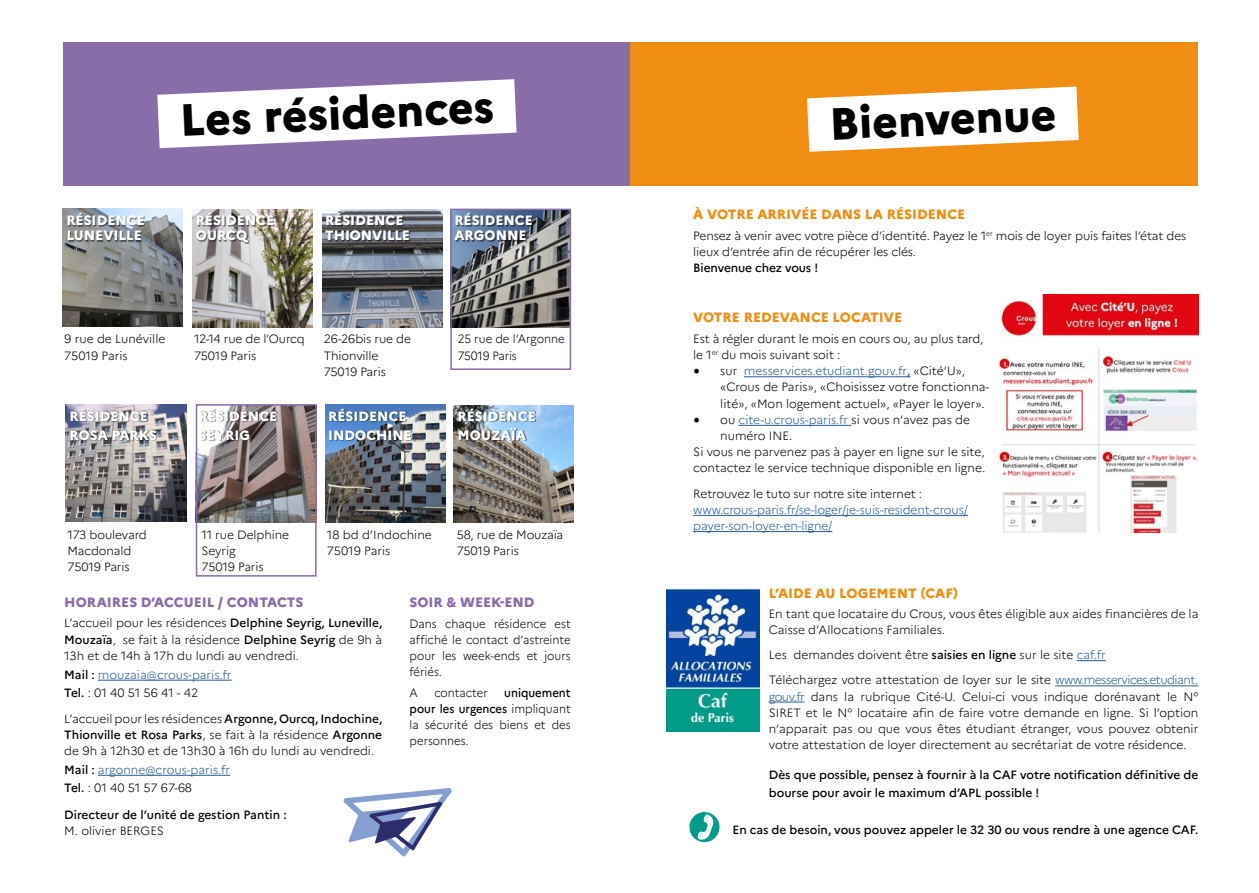
<style>
.page{position:relative;width:1259px;height:893px;background:#fff}
.page>*{position:absolute;margin:0;border:0;box-sizing:border-box;transform-origin:0 0}
.t1{font:800 45px "Marianne";color:#000}
.t2{font:800 13.5px/15px "Marianne";color:#fff}
.t3{font:800 13.5px "Marianne";color:#ef8e13}
.t4{font:800 13.5px "Marianne";color:#896da8}
.t5{font:300 12px/16.2px "Marianne";color:#000}
.t6{font:500 12px/18.8px "Marianne";color:#000}
.t7{font:300 12px/18.8px "Marianne";letter-spacing:-.01em;color:#265b9b}
.t8{font:300 12px/16.2px "Marianne";color:#000;text-align:justify;scale:.94 1}
.t9{font:300 12px/16.2px "Marianne";color:#000;scale:.95 1}
.s1{font-weight:500}
.s2{font-weight:500;color:#000}
.s3{color:#000}
.s4{font-family:"Minion Pro";font-weight:400;font-size:18px}
.s5{color:#265b9b}
.s6{font-weight:500;color:#265b9b}
.s7{font-family:"Minion Pro";font-weight:400;font-size:18px;color:#000}
</style>
<div class="page">
<div style="left:63px;top:43px;width:567px;height:143px;background:#896da8"></div>
<img style="left:63px;top:209px;width:120px;height:117px">
<img style="left:193px;top:210px;width:120px;height:117px">
<img style="left:322px;top:210px;width:120px;height:117px">
<img style="left:453px;top:212px;width:115px;height:115px">
<div style="left:68px;top:214px;width:465px;height:29px;background:#000;opacity:.5"></div>
<hr style="left:98px;top:680px;width:134px;height:1px;background:#265b9b">
<hr style="left:98px;top:775px;width:132px;height:1px;background:#265b9b">
<svg style="left:343px;top:788px;width:109px;height:69px"></svg>
<div style="left:630px;top:43px;width:568px;height:143px;background:#ef8e13"></div>
<hr style="left:744px;top:376px;width:163px;height:1px;background:#265b9b">
<hr style="left:738px;top:425px;width:113px;height:1px;background:#265b9b">
<hr style="left:693px;top:515px;width:275px;height:1px;background:#265b9b">
<hr style="left:693px;top:531px;width:139px;height:1px;background:#265b9b">
<hr style="left:1076px;top:660px;width:30px;height:1px;background:#265b9b">
<hr style="left:1055px;top:685px;width:143px;height:1px;background:#265b9b">
<hr style="left:769px;top:702px;width:35px;height:1px;background:#265b9b">
<svg style="left:807px;top:87px;width:271px;height:65px"></svg>
<img style="left:998px;top:294px;width:200px;height:239px">
<img style="left:666px;top:589px;width:93px;height:143px">
<div style="left:690px;top:813px;width:29px;height:28px;background:#009b89;border-radius:50%"></div>
<div style="left:689px;top:812px;width:30px;height:30px;border:2px solid #009b89;border-radius:50%"></div>
<svg style="left:697px;top:814px;width:16px;height:26px"></svg>
<img style="left:66px;top:404px;width:120px;height:118px">
<img style="left:199px;top:407px;width:115px;height:116px">
<img style="left:325px;top:405px;width:120px;height:118px">
<img style="left:453px;top:405px;width:120px;height:118px">
<div style="left:71px;top:409px;width:465px;height:32px;background:#000;opacity:.5"></div>
<div style="left:196px;top:404px;width:121px;height:173px;border:2px solid #896da8"></div>
<div style="left:450px;top:209px;width:121px;height:161px;border:2px solid #896da8"></div>
<svg style="left:157px;top:79px;width:359px;height:69px"></svg>
<h1 class="t1" style="left:178px;top:97px;width:316px;rotate:-3deg">Les résidences</h1>
<p class="t2" style="left:66px;top:213px;width:80px">RÉSIDENCE<br>LUNEVILLE</p>
<p class="t2" style="left:196px;top:213px;width:80px">RÉSIDENCE<br>OURCQ</p>
<p class="t2" style="left:325px;top:213px;width:86px">RÉSIDENCE<br>THIONVILLE</p>
<p class="t2" style="left:454px;top:213px;width:80px">RÉSIDENCE<br>ARGONNE</p>
<p class="t5" style="left:64px;top:331px;width:103px">9 rue de Lunéville<br>75019 Paris</p>
<p class="t5" style="left:194px;top:331px;width:112px">12-14 rue de l’Ourcq<br>75019 Paris</p>
<p class="t5" style="left:324px;top:331px;width:89px">26-26bis rue de<br>Thionville<br>75019 Paris</p>
<p class="t9" style="left:458px;top:331px;width:114px">25 rue de l’Argonne<br>75019 Paris</p>
<p class="t2" style="left:70px;top:407px;width:89px;line-height:18.8px">RÉSIDENCE<br>ROSA PARKS</p>
<p class="t2" style="left:199px;top:407px;width:80px;line-height:18.8px">RÉSIDENCE<br>SEYRIG</p>
<p class="t2" style="left:328px;top:407px;width:85px;line-height:18.8px">RÉSIDENCE<br>INDOCHINE</p>
<p class="t2" style="left:457px;top:407px;width:80px;line-height:18.8px">RÉSIDENCE<br>MOUZAÏA</p>
<p class="t5" style="left:68px;top:527px;width:81px">173 boulevard<br>Macdonald<br>75019 Paris</p>
<p class="t5" style="left:201px;top:527px;width:89px">11 rue Delphine<br>Seyrig<br>75019 Paris</p>
<p class="t5" style="left:327px;top:527px;width:106px">18 bd d’Indochine<br>75019 Paris</p>
<p class="t5" style="left:457px;top:527px;width:108px">58, rue de Mouzaïa<br>75019 Paris</p>
<p class="t4" style="left:409px;top:595px;width:126px">SOIR &amp; WEEK-END</p>
<p class="t8" style="left:409px;top:616px;width:173px">Dans chaque résidence est affiché le contact d’astreinte pour les week-ends et jours fériés.</p>
<p class="t8" style="left:409px;top:685px;width:10px">A</p>
<p class="t8" style="left:434px;top:685px;width:58px">contacter</p>
<p class="t4" style="left:64px;top:595px;width:241px">HORAIRES D’ACCUEIL / CONTACTS</p>
<p class="t5" style="left:64px;top:615px;width:319px;text-align:justify">L’accueil pour les résidences <span class="s1">Delphine Seyrig, Luneville, Mouzaïa</span>, se fait à la résidence <span class="s1">Delphine Seyrig</span> de 9h à 13h et de 14h à 17h du lundi au vendredi.</p>
<p class="t7" style="left:64px;top:665px;width:169px"><span class="s2">Mail :</span> mouzaia@crous-paris.fr<br><span class="s2">Tel.</span> <span class="s3">: 01 40 51 56 41 - 42</span></p>
<p class="t5" style="left:64px;top:711px;width:319px;text-align:justify">L’accueil pour les résidences <span class="s1">Argonne, Ourcq, Indochine, Thionville et Rosa Parks</span>, se fait à la résidence <span class="s1">Argonne </span>de 9h à 12h30 et de 13h30 à 16h du lundi au vendredi.</p>
<p class="t7" style="left:64px;top:760px;width:167px"><span class="s2">Mail :</span> argonne@crous-paris.fr<br><span class="s2">Tel.</span> <span class="s3">: 01 40 51 57 67-68</span></p>
<p class="t6" style="left:64px;top:805px;width:224px">Directeur de l’unité de gestion Pantin :</p>
<p class="t5" style="left:64px;top:823px;width:101px">M. olivier BERGES</p>
<p class="t8" style="left:409px;top:685px;width:173px;text-indent:95px"><span class="s1">uniquement pour les urgences</span> impliquant la sécurité des biens et des personnes.</p>
<h1 class="t1" style="left:828px;top:106px;width:229px;rotate:-3deg">Bienvenue</h1>
<p class="t3" style="left:693px;top:207px;width:273px">À VOTRE ARRIVÉE DANS LA RÉSIDENCE</p>
<p class="t5" style="left:693px;top:228px;width:495px">Pensez à venir avec votre pièce d’identité. Payez le 1<sup>er</sup> mois de loyer puis faites l’état des lieux d’entrée afin de récupérer les clés.</p>
<p class="t6" style="left:693px;top:259px;width:126px">Bienvenue chez vous !</p>
<p class="t3" style="left:693px;top:310px;width:210px">VOTRE REDEVANCE LOCATIVE</p>
<p class="t5" style="left:693px;top:331px;width:292px">Est à régler durant le mois en cours ou, au plus tard, le 1<sup>er</sup> du mois suivant soit :</p>
<p class="t5" style="left:720px;top:363px;width:270px;text-indent:-27px"><span class="s4">•</span> sur <span class="s5">messervices.etudiant.gouv.fr</span><span class="s6">,</span> «Cité’U», «Crous de Paris», «Choisissez votre fonctionna&shy;lité», «Mon logement actuel», «Payer le loyer».</p>
<p class="t7" style="left:693px;top:411px;width:278px"><span class="s7">•</span> <span class="s3">ou</span> cite-u.crous-paris.fr <span class="s3">si vous n’avez pas de</span></p>
<p class="t5" style="left:720px;top:428px;width:73px">numéro INE.</p>
<p class="t5" style="left:693px;top:444px;width:293px">Si vous ne parvenez pas à payer en ligne sur le site,</p>
<p class="t5" style="left:693px;top:460px;width:293px">contactez le service technique disponible en ligne.</p>
<p class="t5" style="left:693px;top:486px;width:230px">Retrouvez le tuto sur notre site internet :</p>
<p class="t7" style="left:693px;top:502px;width:276px;line-height:16.2px">www.crous-paris.fr/se-loger/je-suis-resident-crous/ payer-son-loyer-en-ligne/</p>
<p class="t3" style="left:769px;top:586px;width:191px">L’AIDE AU LOGEMENT (CAF)</p>
<p class="t5" style="left:769px;top:606px;width:431px">En tant que locataire du Crous, vous êtes éligible aux aides financières de la<br>Caisse d’Allocations Familiales.</p>
<p class="t5" style="left:769px;top:643px;width:431px;line-height:25.2px">Les demandes doivent être <span class="s1">saisies en ligne</span> sur le site <span class="s5">caf.fr<br></span>Téléchargez votre attestation de loyer sur le site <span class="s5">www.messervices.etudiant.</span></p>
<p class="t5" style="left:769px;top:688px;width:431px;text-align:justify"><span class="s5">gouv.fr</span> dans la rubrique Cité-U. Celui-ci vous indique dorénavant le N° SIRET et le N° locataire afin de faire votre demande en ligne. Si l’option n’apparait pas ou que vous êtes étudiant étranger, vous pouvez obtenir votre attestation de loyer directement au secrétariat de votre résidence.</p>
<p class="t6" style="left:769px;top:765px;width:431px">Dès que possible, pensez à fournir à la CAF votre notification définitive de bourse pour avoir le maximum d’APL possible !</p>
<p class="t6" style="left:732px;top:822px;width:467px">En cas de besoin, vous pouvez appeler le 32 30 ou vous rendre à une agence CAF.</p>
</div>
